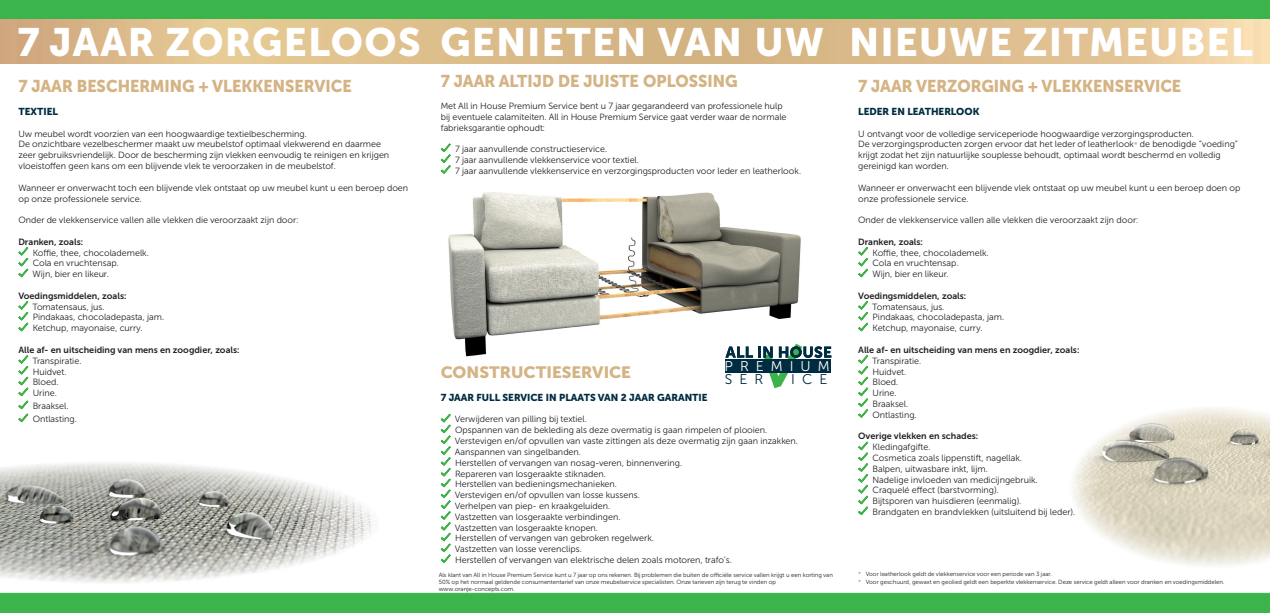
<style>
.page{position:relative;width:1270px;height:613px;background:#fff}
.page>*{position:absolute;margin:0;border:0;box-sizing:border-box;transform-origin:0 0}
.t1{font:39.3px "Museo Sans Cyrl 900";letter-spacing:.04em;color:#fff}
.t2{font:17px "Museo Sans Cyrl 900";color:#d4b384;scale:.96 1}
.t3{font:16.3px "Museo Sans Cyrl 900";color:#d4b384;scale:1.04 1}
.t4{font:14.1px "Museo Sans Cyrl 300";letter-spacing:.5em;color:#fff}
.t5{font:14.1px "Museo Sans Cyrl 300";letter-spacing:.5em;color:#002c41}
.t6{font:10px "Museo Sans Cyrl 900";color:#002c41}
.t7{font:9px/10.8px "Museo Sans Cyrl 300";color:#231f20}
.t8{font:9px "Museo Sans Cyrl 700";color:#231f20}
.t9{font:6px/7.2px "Museo Sans Cyrl 300";color:#231f20}
.s1{font-family:"Museo Sans Cyrl 900";font-size:7px;color:#d4b384}
.s2{font-family:"Museo Sans Cyrl 900";color:#d4b384}
</style>
<div class="page">
<img style="left:1072px;top:408px;width:198px;height:158px">
<img style="left:448px;top:192px;width:353px;height:165px">
<svg style="left:18px;top:247px;width:11px;height:31px"></svg>
<svg style="left:18px;top:301px;width:11px;height:31px"></svg>
<svg style="left:18px;top:355px;width:11px;height:68px"></svg>
<svg style="left:858px;top:247px;width:10px;height:31px"></svg>
<svg style="left:858px;top:301px;width:10px;height:31px"></svg>
<svg style="left:858px;top:355px;width:10px;height:63px"></svg>
<svg style="left:858px;top:441px;width:10px;height:75px"></svg>
<svg style="left:440px;top:143px;width:11px;height:31px"></svg>
<svg style="left:440px;top:413px;width:11px;height:150px"></svg>
<div style="left:0;top:0;width:1270px;height:40px;background:#3bb54b"></div>
<div style="left:0;top:592px;width:1270px;height:20px;background:#3bb54b;border:1px solid #3bb54b"></div>
<svg style="left:0;top:20px;width:1270px;height:43px"></svg>
<svg style="left:17px;top:20px;width:1236px;height:43px;background:#ddbe8d"></svg>
<img style="left:0;top:463px;width:373px;height:120px">
<svg style="left:725px;top:343px;width:106px;height:45px"></svg>
<h1 class="t1" style="left:17px;top:20px;width:1237px">7 JAAR ZORGELOOS GENIETEN VAN UW NIEUWE ZITMEUBEL</h1>
<h2 class="t2" style="left:18px;top:77px;width:349px">7 JAAR BESCHERMING + VLEKKENSERVICE</h2>
<p class="t6" style="left:18px;top:106px;width:41px">TEXTIEL</p>
<p class="t7" style="left:18px;top:128px;width:372px">Uw meubel wordt voorzien van een hoogwaardige textielbescherming.<br>De onzichtbare vezelbeschermer maakt uw meubelstof optimaal vlekwerend en daarmee zeer gebruiksvriendelijk. Door de bescherming zijn vlekken eenvoudig te reinigen en krijgen vloeistoffen geen kans om een blijvende vlek te veroorzaken in de meubelstof.</p>
<p class="t7" style="left:18px;top:182px;width:391px">Wanneer er onverwacht toch een blijvende vlek ontstaat op uw meubel kunt u een beroep doen op onze professionele service.</p>
<p class="t7" style="left:18px;top:215px;width:282px">Onder de vlekkenservice vallen alle vlekken die veroorzaakt zijn door:</p>
<p class="t8" style="left:18px;top:236px;width:66px">Dranken, zoals:</p>
<p class="t7" style="left:33px;top:247px;width:118px">Koffie, thee, chocolademelk.<br>Cola en vruchtensap.<br>Wijn, bier en likeur.</p>
<p class="t8" style="left:18px;top:290px;width:110px">Voedingsmiddelen, zoals:</p>
<p class="t7" style="left:32px;top:301px;width:133px">Tomatensaus, jus.<br>Pindakaas, chocoladepasta, jam.<br>Ketchup, mayonaise, curry.</p>
<p class="t8" style="left:18px;top:344px;width:223px">Alle af- en uitscheiding van mens en zoogdier, zoals:</p>
<p class="t7" style="left:32px;top:355px;width:50px">Transpiratie.<br>Huidvet.<br>Bloed.<br>Urine.</p>
<p class="t7" style="left:33px;top:399px;width:46px;line-height:13px">Braaksel.<br>Ontlasting.</p>
<h2 class="t2" style="left:441px;top:72px;width:311px">7 JAAR ALTIJD DE JUISTE OPLOSSING</h2>
<p class="t7" style="left:441px;top:100px;width:347px">Met All in House Premium Service bent u 7 jaar gegarandeerd van professionele hulp bij eventuele calamiteiten. All in House Premium Service gaat verder waar de normale fabrieksgarantie ophoudt:</p>
<p class="t7" style="left:455px;top:144px;width:347px">7 jaar aanvullende constructieservice.<br>7 jaar aanvullende vlekkenservice voor textiel.<br>7 jaar aanvullende vlekkenservice en verzorgingsproducten voor leder en leatherlook.</p>
<h3 class="t4" style="left:725px;top:358px;width:107px">PREMIUM</h3>
<h3 class="t5" style="left:725px;top:371px;width:40px">SER</h3>
<h3 class="t5" style="left:791px;top:371px;width:37px">ICE</h3>
<h3 class="t3" style="left:441px;top:363px;width:184px">CONSTRUCTIESERVICE</h3>
<p class="t6" style="left:441px;top:391px;width:268px">7 JAAR FULL SERVICE IN PLAATS VAN 2 JAAR GARANTIE</p>
<p class="t7" style="left:455px;top:414px;width:345px">Verwijderen van pilling bij textiel.<br>Opspannen van de bekleding als deze overmatig is gaan rimpelen of plooien.<br>Verstevigen en/of opvullen van vaste zittingen als deze overmatig zijn gaan inzakken.<br>Aanspannen van singelbanden.<br>Herstellen of vervangen van nosag-veren, binnenvering.<br>Repareren van losgeraakte stiknaden.<br>Herstellen van bedieningsmechanieken.<br>Verstevigen en/of opvullen van losse kussens.<br>Verhelpen van piep- en kraakgeluiden.<br>Vastzetten van losgeraakte verbindingen.<br>Vastzetten van losgeraakte knopen.<br>Herstellen of vervangen van gebroken regelwerk.<br>Vastzetten van losse verenclips.<br>Herstellen of vervangen van elektrische delen zoals motoren, trafo’s.</p>
<p class="t9" style="left:439px;top:571px;width:396px">Als klant van All in House Premium Service kunt u 7 jaar op ons rekenen. Bij problemen die buiten de officiële service vallen krijgt u een korting van<br>50% op het normaal geldende consumententarief van onze meubelservice specialisten. Onze tarieven zijn terug te vinden op www.oranje-concepts.com.</p>
<h2 class="t2" style="left:858px;top:77px;width:338px">7 JAAR VERZORGING + VLEKKENSERVICE</h2>
<p class="t6" style="left:858px;top:106px;width:123px">LEDER EN LEATHERLOOK</p>
<p class="t7" style="left:858px;top:128px;width:381px">U ontvangt voor de volledige serviceperiode hoogwaardige verzorgingsproducten.<br>De verzorgingsproducten zorgen ervoor dat het leder of leatherlook<span class="s1">*</span> de benodigde “voeding” krijgt zodat het zijn natuurlijke souplesse behoudt, optimaal wordt beschermd en volledig gereinigd kan worden.</p>
<p class="t7" style="left:858px;top:182px;width:384px">Wanneer er onverwacht een blijvende vlek ontstaat op uw meubel kunt u een beroep doen op onze professionele service.</p>
<p class="t7" style="left:858px;top:215px;width:282px">Onder de vlekkenservice vallen alle vlekken die veroorzaakt zijn door:</p>
<p class="t8" style="left:858px;top:236px;width:66px">Dranken, zoals:</p>
<p class="t7" style="left:872px;top:247px;width:118px">Koffie, thee, chocolademelk.<br>Cola en vruchtensap.<br>Wijn, bier en likeur.</p>
<p class="t8" style="left:858px;top:290px;width:110px">Voedingsmiddelen, zoals:</p>
<p class="t7" style="left:872px;top:301px;width:133px">Tomatensaus, jus.<br>Pindakaas, chocoladepasta, jam.<br>Ketchup, mayonaise, curry.</p>
<p class="t8" style="left:858px;top:344px;width:223px">Alle af- en uitscheiding van mens en zoogdier, zoals:</p>
<p class="t7" style="left:872px;top:355px;width:50px">Transpiratie.<br>Huidvet.<br>Bloed.<br>Urine.<br>Braaksel.<br>Ontlasting.</p>
<p class="t8" style="left:858px;top:431px;width:121px">Overige vlekken en schades:</p>
<p class="t7" style="left:873px;top:441px;width:204px">Kledingafgifte.<br>Cosmetica zoals lippenstift, nagellak.<br>Balpen, uitwasbare inkt, lijm.<br>Nadelige invloeden van medicijngebruik.<br>Craquelé effect (barstvorming).<br>Bijtsporen van huisdieren (eenmalig).<br>Brandgaten en brandvlekken (uitsluitend bij leder).</p>
<p class="t9" style="left:858px;top:570px;width:368px"><span class="s2">*</span> Voor leatherlook geldt de vlekkenservice voor een periode van 3 jaar.<br><span class="s2">*</span> Voor geschuurd, gewaxt en geolied geldt een beperkte vlekkenservice. Deze service geldt alleen voor dranken en voedingsmiddelen.</p>
</div>
